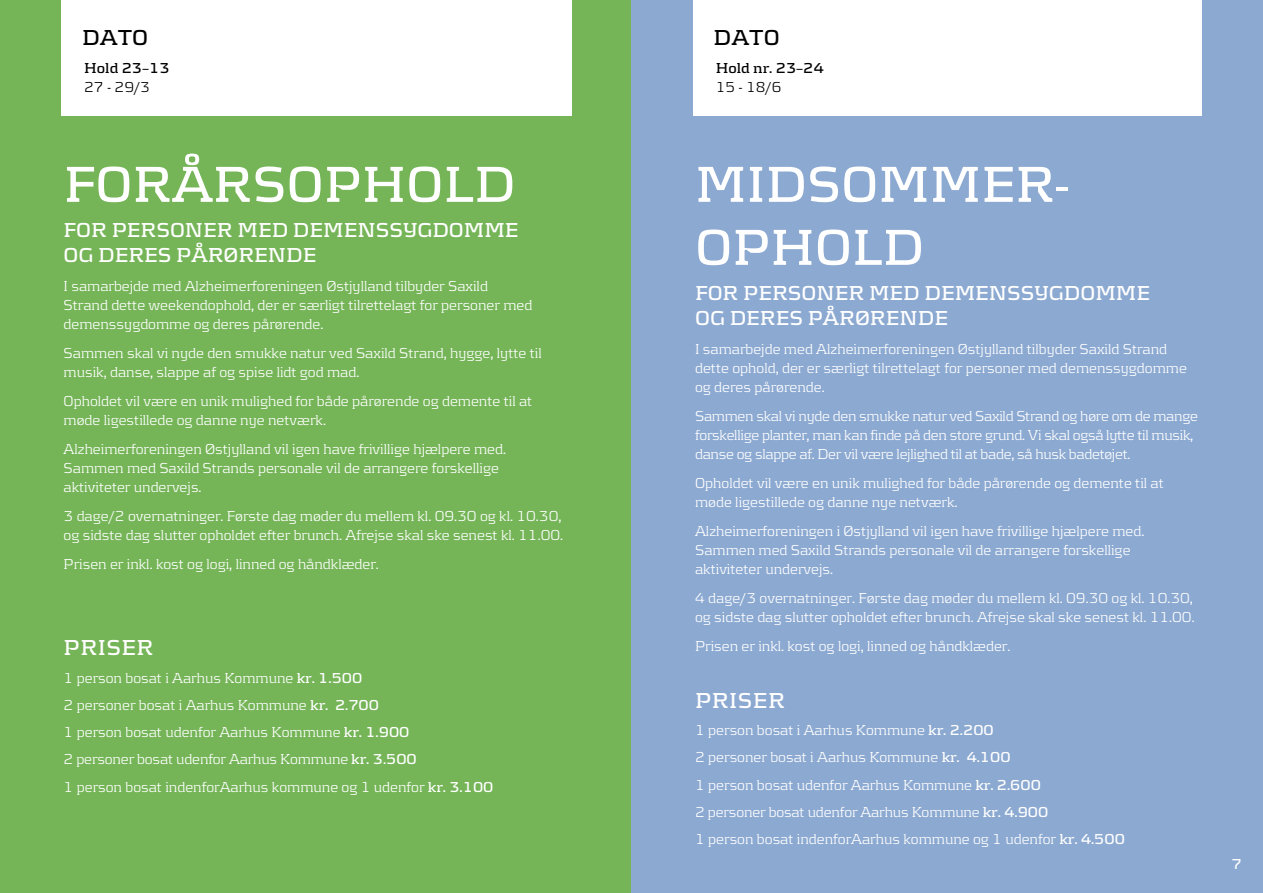
<style>
.page{position:relative;width:1263px;height:893px;background:#fff}
.page>*{position:absolute;margin:0;border:0;box-sizing:border-box;transform-origin:0 0}
.t1{font:700 52.5px/63px "Kontrapunkt";color:#fff}
.t2{font:700 22.5px "Kontrapunkt";letter-spacing:.02em;color:#fff}
.t3{font:700 22.5px "Kontrapunkt";letter-spacing:.02em;color:#000}
.t4{font:700 21px/25.2px "Kontrapunkt";color:#fff}
.t5{font:300 15px/18.8px "Kontrapunkt";color:#fff}
.t6{font:300 15px/18.8px "Kontrapunkt";letter-spacing:-.02em;color:#fff}
.t7{font:700 15px "Kontrapunkt";color:#000}
.t8{font:300 15px "Kontrapunkt";color:#000}
.t9{font:700 15px "Kontrapunkt";color:#fff}
.s1{font-weight:700}
</style>
<div class="page">
<div style="left:0;top:0;width:631px;height:893px;background:#75b558"></div>
<div style="left:61px;top:0;width:510px;height:115px;background:#fff"></div>
<div style="left:631px;top:0;width:632px;height:893px;background:#8ca9d1"></div>
<div style="left:693px;top:0;width:509px;height:115px;background:#fff"></div>
<h2 class="t3" style="left:82px;top:24px;width:68px">DATO</h2>
<p class="t7" style="left:84px;top:60px;width:87px">Hold 23–13</p>
<p class="t8" style="left:84px;top:78px;width:67px">27 - 29/3</p>
<h1 class="t1" style="left:64px;top:152px;width:453px">FORÅRSOPHOLD</h1>
<h3 class="t4" style="left:64px;top:216px;width:456px">FOR PERSONER MED DEMENSSYGDOMME<br>OG DERES PÅRØRENDE</h3>
<p class="t5" style="left:64px;top:276px;width:470px">I samarbejde med Alzheimerforeningen Østjylland tilbyder Saxild<br>Strand dette weekendophold, der er særligt tilrettelagt for personer med demenssygdomme og deres pårørende.</p>
<p class="t5" style="left:64px;top:343px;width:480px">Sammen skal vi nyde den smukke natur ved Saxild Strand, hygge, lytte til musik, danse, slappe af og spise lidt god mad.</p>
<p class="t5" style="left:64px;top:391px;width:470px">Opholdet vil være en unik mulighed for både pårørende og demente til at møde ligestillede og danne nye netværk.</p>
<p class="t5" style="left:64px;top:440px;width:444px">Alzheimerforeningen Østjylland vil igen have frivillige hjælpere med.<br>Sammen med Saxild Strands personale vil de arrangere forskellige aktiviteter undervejs.</p>
<p class="t5" style="left:64px;top:506px;width:501px">3 dage/2 overnatninger. Første dag møder du mellem kl. 09.30 og kl. 10.30, og sidste dag slutter opholdet efter brunch. Afrejse skal ske senest kl. 11.00.</p>
<p class="t5" style="left:64px;top:555px;width:317px">Prisen er inkl. kost og logi, linned og håndklæder.</p>
<h2 class="t2" style="left:64px;top:635px;width:91px">PRISER</h2>
<p class="t5" style="left:64px;top:664px;width:431px;line-height:27.3px">1 person bosat i Aarhus Kommune <span class="s1">kr. 1.500<br></span>2 personer bosat i Aarhus Kommune <span class="s1">kr. 2.700<br></span>1 person bosat udenfor Aarhus Kommune <span class="s1">kr. 1.900<br></span>2 personer bosat udenfor Aarhus Kommune <span class="s1">kr. 3.500<br></span>1 person bosat indenforAarhus kommune og 1 udenfor <span class="s1">kr. 3.100</span></p>
<h2 class="t3" style="left:713px;top:24px;width:68px">DATO</h2>
<p class="t7" style="left:716px;top:60px;width:109px">Hold nr. 23–24</p>
<p class="t8" style="left:716px;top:78px;width:67px">15 - 18/6</p>
<h1 class="t1" style="left:695px;top:152px;width:376px">MIDSOMMER-<br>OPHOLD</h1>
<h3 class="t4" style="left:695px;top:279px;width:456px">FOR PERSONER MED DEMENSSYGDOMME<br>OG DERES PÅRØRENDE</h3>
<p class="t5" style="left:695px;top:339px;width:493px">I samarbejde med Alzheimerforeningen Østjylland tilbyder Saxild Strand dette ophold, der er særligt tilrettelagt for personer med demenssygdomme og deres pårørende.</p>
<p class="t6" style="left:695px;top:406px;width:504px">Sammen skal vi nyde den smukke natur ved Saxild Strand og høre om de mange forskellige planter, man kan finde på den store grund. Vi skal også lytte til musik, danse og slappe af. Der vil være lejlighed til at bade, så husk badetøjet.</p>
<p class="t5" style="left:695px;top:473px;width:470px">Opholdet vil være en unik mulighed for både pårørende og demente til at møde ligestillede og danne nye netværk.</p>
<p class="t5" style="left:695px;top:521px;width:451px">Alzheimerforeningen i Østjylland vil igen have frivillige hjælpere med.<br>Sammen med Saxild Strands personale vil de arrangere forskellige aktiviteter undervejs.</p>
<p class="t5" style="left:695px;top:588px;width:501px">4 dage/3 overnatninger. Første dag møder du mellem kl. 09.30 og kl. 10.30, og sidste dag slutter opholdet efter brunch. Afrejse skal ske senest kl. 11.00.</p>
<p class="t5" style="left:695px;top:636px;width:317px">Prisen er inkl. kost og logi, linned og håndklæder.</p>
<h2 class="t2" style="left:695px;top:687px;width:91px">PRISER</h2>
<p class="t5" style="left:695px;top:716px;width:431px;line-height:27.3px">1 person bosat i Aarhus Kommune <span class="s1">kr. 2.200<br></span>2 personer bosat i Aarhus Kommune <span class="s1">kr. 4.100<br></span>1 person bosat udenfor Aarhus Kommune <span class="s1">kr. 2.600<br></span>2 personer bosat udenfor Aarhus Kommune <span class="s1">kr. 4.900<br></span>1 person bosat indenforAarhus kommune og 1 udenfor <span class="s1">kr. 4.500</span></p>
<p class="t9" style="left:1231px;top:856px;width:12px">7</p>
</div>
